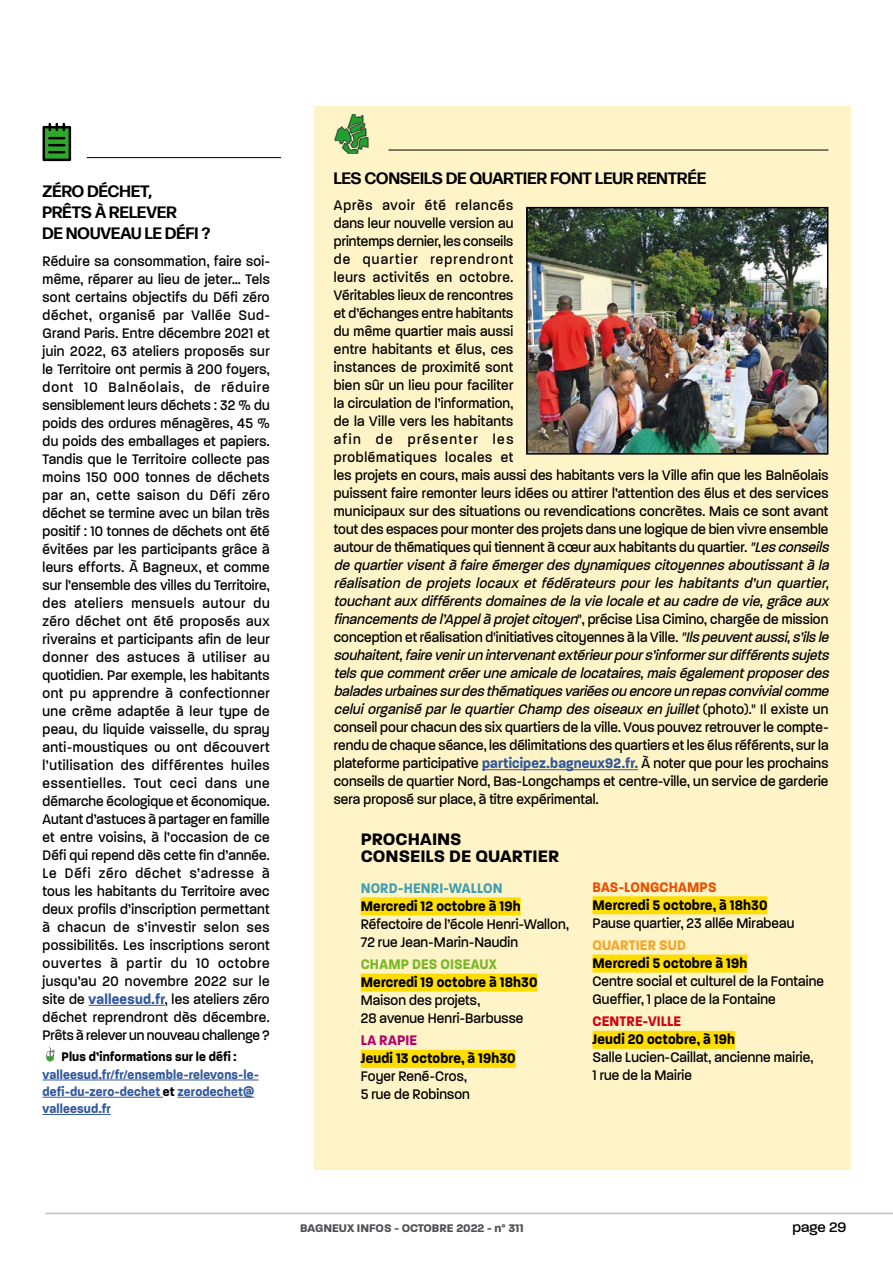
<style>
.page{position:relative;width:893px;height:1263px;background:#fff}
.page>*{position:absolute;margin:0;border:0;box-sizing:border-box;transform-origin:0 0}
.t1{font:700 18px/17.2px "Paralucent";color:#000}
.t2{font:700 16.5px/21px "Forma DJR Deck";letter-spacing:.01em;color:#000}
.t3{font:500 15px/18px "Paralucent";letter-spacing:.01em;color:#000;scale:.9 1}
.t4{font:700 15px "Paralucent";letter-spacing:.01em;color:#000;scale:.9 1}
.t5{font:700 15px "Paralucent";letter-spacing:.01em;color:#409fb2;scale:.9 1}
.t6{font:700 15px "Paralucent";letter-spacing:.01em;color:#79b726;scale:.9 1}
.t7{font:700 15px "Paralucent";letter-spacing:.01em;color:#ea5000;scale:.9 1}
.t8{font:700 15px "Paralucent";letter-spacing:.01em;color:#d1030f;scale:.9 1}
.t9{font:700 15px "Paralucent";letter-spacing:.01em;color:#f5a528;scale:.9 1}
.t10{font:700 15px "Paralucent";letter-spacing:.02em;color:#b3006e;scale:.9 1}
.t11{font:500 15px "Paralucent";letter-spacing:.01em;color:#000}
.t12{font:700 13.5px/17.2px "Paralucent";letter-spacing:.01em;color:#32589c;scale:.9 1}
.t13{font:700 13.5px "Paralucent";letter-spacing:.015em;color:#000;scale:.9 1}
.t14{font:700 12px "Paralucent";color:#514f53}
.s1{font-weight:700;color:#32589c}
.s2{color:#000}
.s3{font-style:italic}
</style>
<div class="page">
<hr style="left:45px;top:1213px;width:848px;height:1px;background:#c9c1bd">
<div style="left:314px;top:106px;width:536px;height:1064px;background:#fff4c8"></div>
<hr style="left:89px;top:1005px;width:76px;height:1px;background:#32589c">
<hr style="left:43px;top:1079px;width:216px;height:1px;background:#32589c">
<hr style="left:43px;top:1097px;width:120px;height:1px;background:#32589c">
<hr style="left:178px;top:1097px;width:76px;height:1px;background:#32589c">
<hr style="left:43px;top:1114px;width:68px;height:1px;background:#32589c">
<svg style="left:46px;top:1047px;width:9px;height:14px"></svg>
<svg style="left:43px;top:123px;width:28px;height:38px"></svg>
<hr style="left:87px;top:157px;width:194px;height:1px;background:#000">
<hr style="left:482px;top:769px;width:156px;height:1px;background:#32589c">
<hr style="left:388px;top:150px;width:440px;height:1px;background:#000">
<img style="left:334px;top:115px;width:35px;height:38px">
<img style="left:529px;top:210px;width:296px;height:242px">
<div style="left:526px;top:207px;width:302px;height:248px;border:2px solid #000"></div>
<div style="left:361px;top:897px;width:160px;height:18px;background:#fd0"></div>
<div style="left:361px;top:974px;width:176px;height:18px;background:#fd0"></div>
<div style="left:361px;top:1050px;width:155px;height:18px;background:#fd0"></div>
<div style="left:592px;top:896px;width:175px;height:18px;background:#fd0"></div>
<div style="left:592px;top:954px;width:155px;height:18px;background:#fd0"></div>
<div style="left:592px;top:1031px;width:143px;height:18px;background:#fd0"></div>
<p class="t2" style="left:43px;top:181px;width:169px">ZÉRO DÉCHET,<br>PRÊTS À RELEVER<br>DE NOUVEAU LE DÉFI ?</p>
<p class="t3" style="left:43px;top:252px;width:254px;text-align:justify">Réduire sa consommation, faire soi&shy;même, réparer au lieu de jeter… Tels sont certains objectifs du Défi zéro déchet, organisé par Vallée Sud-Grand Paris. Entre décembre 2021 et juin 2022, 63 ateliers proposés sur le Territoire ont permis à 200 foyers, dont 10 Balnéolais, de réduire sensiblement leurs déchets : 32 % du poids des ordures ménagères, 45 % du poids des emballages et papiers.<br>Tandis que le Territoire collecte pas moins 150 000 tonnes de déchets par an, cette saison du Défi zéro déchet se termine avec un bilan très positif : 10 tonnes de déchets ont été évitées par les participants grâce à leurs efforts. À Bagneux, et comme sur l’ensemble des villes du Territoire, des ateliers mensuels autour du zéro déchet ont été proposés aux riverains et participants afin de leur donner des astuces à utiliser au quotidien. Par exemple, les habitants ont pu apprendre à confectionner une crème adaptée à leur type de peau, du liquide vaisselle, du spray anti-moustiques ou ont découvert l’utilisation des différentes huiles essentielles. Tout ceci dans une démarche écologique et économique.<br>Autant d’astuces à partager en famille et entre voisins, à l’occasion de ce Défi qui repend dès cette fin d’année.<br>Le Défi zéro déchet s’adresse à tous les habitants du Territoire avec deux profils d’inscription permettant à chacun de s’investir selon ses possibilités. Les inscriptions seront ouvertes à partir du 10 octobre jusqu’au 20 novembre 2022 sur le site de <span class="s1">valleesud.fr</span>, les ateliers zéro déchet reprendront dès décembre.<br>Prêts à relever un nouveau challenge ?</p>
<p class="t13" style="left:61px;top:1049px;width:196px">Plus d’informations sur le défi :</p>
<p class="t12" style="left:43px;top:1065px;width:242px">valleesud.fr/fr/ensemble-relevons-le&shy;defi-du-zero-dechet <span class="s2">et</span> zerodechet@ valleesud.fr</p>
<p class="t2" style="left:334px;top:167px;width:374px">LES CONSEILS DE QUARTIER FONT LEUR RENTRÉE</p>
<p class="t3" style="left:334px;top:196px;width:555px">Après avoir été relancés<br>dans leur nouvelle version au<br>printemps dernier, les conseils<br>de quartier reprendront<br>leurs activités en octobre.<br>Véritables lieux de rencontres<br>et d’échanges entre habitants<br>du même quartier mais aussi<br>entre habitants et élus, ces<br>instances de proximité sont<br>bien sûr un lieu pour faciliter<br>la circulation de l’information,<br>de la Ville vers les habitants<br>afin de présenter les<br>problématiques locales et<br>les projets en cours, mais aussi des habitants vers la Ville afin que les Balnéolais puissent faire remonter leurs idées ou attirer l’attention des élus et des services municipaux sur des situations ou revendications concrètes. Mais ce sont avant tout des espaces pour monter des projets dans une logique de bien vivre ensemble autour de thématiques qui tiennent à cœur aux habitants du quartier. <span class="s3">"Lesconseils de quartiervisentà faire émergerdes dynamiques citoyennes aboutissantà la réalisation de projets locaux et fédérateurs pour les habitants d’un quartier, touchantaux différents domaines de la vie locale etau cadre de vie,grâce aux financements de l’Appelà projetcitoyen</span>", précise Lisa Cimino, chargée de mission conception et réalisation d'initiatives citoyennes à la Ville. <span class="s3">"Ilspeuventaussi,s’ilsle souhaitent,faire venirun intervenantextérieurpours’informersurdifférentssujets tels que commentcréerune amicale de locataires,mais égalementproposerdes baladesurbainessurdesthématiquesvariéesou encore un repasconvivialcomme celuiorganisé parle quartierChamp des oiseaux en juillet</span>( p h o t o ) . " I l e x i s t e u n conseil pour chacun des six quartiers de la ville. Vous pouvez retrouver le compte&shy;rendu de chaque séance, les délimitations des quartiers et les élus référents, sur la plateforme participative <span class="s1">participez.bagneux92.fr.</span> À noter que pour les prochains conseils de quartier Nord, Bas-Longchamps et centre-ville, un service de garderie sera proposé sur place, à titre expérimental.</p>
<p class="t1" style="left:361px;top:830px;width:200px">PROCHAINS<br>CONSEILS DE QUARTIER</p>
<p class="t5" style="left:361px;top:879px;width:159px">NORD-HENRI-WALLON</p>
<p class="t4" style="left:361px;top:897px;width:179px">Mercredi 12 octobre à 19h</p>
<p class="t3" style="left:361px;top:915px;width:233px">Réfectoire de l’école Henri-Wallon,<br>72 rue Jean-Marin-Naudin</p>
<p class="t6" style="left:361px;top:955px;width:153px">CHAMP DES OISEAUX</p>
<p class="t4" style="left:361px;top:973px;width:198px">Mercredi 19 octobre à 18h30</p>
<p class="t3" style="left:361px;top:991px;width:182px">Maison des projets,<br>28 avenue Henri-Barbusse</p>
<p class="t10" style="left:361px;top:1031px;width:64px">LA RAPIE</p>
<p class="t4" style="left:361px;top:1049px;width:174px">Jeudi 13 octobre, à 19h30</p>
<p class="t3" style="left:361px;top:1067px;width:123px">Foyer René-Cros,<br>5 rue de Robinson</p>
<p class="t7" style="left:592px;top:878px;width:139px">BAS-LONGCHAMPS</p>
<p class="t4" style="left:592px;top:896px;width:196px">Mercredi 5 octobre, à 18h30</p>
<p class="t3" style="left:592px;top:914px;width:226px">Pause quartier, 23 allée Mirabeau</p>
<p class="t9" style="left:592px;top:936px;width:105px">QUARTIER SUD</p>
<p class="t4" style="left:592px;top:954px;width:174px">Mercredi 5 octobre à 19h</p>
<p class="t3" style="left:592px;top:972px;width:259px">Centre social et culturel de la Fontaine<br>Gueffier, 1 place de la Fontaine</p>
<p class="t8" style="left:592px;top:1012px;width:100px">CENTRE-VILLE</p>
<p class="t4" style="left:592px;top:1030px;width:160px">Jeudi 20 octobre, à 19h</p>
<p class="t3" style="left:592px;top:1048px;width:247px">Salle Lucien-Caillat, ancienne mairie,<br>1 rue de la Mairie</p>
<p class="t14" style="left:300px;top:1221px;width:225px">BAGNEUX INFOS - OCTOBRE 2022 - n° 311</p>
<p class="t11" style="left:793px;top:1218px;width:55px">page 29</p>
</div>
